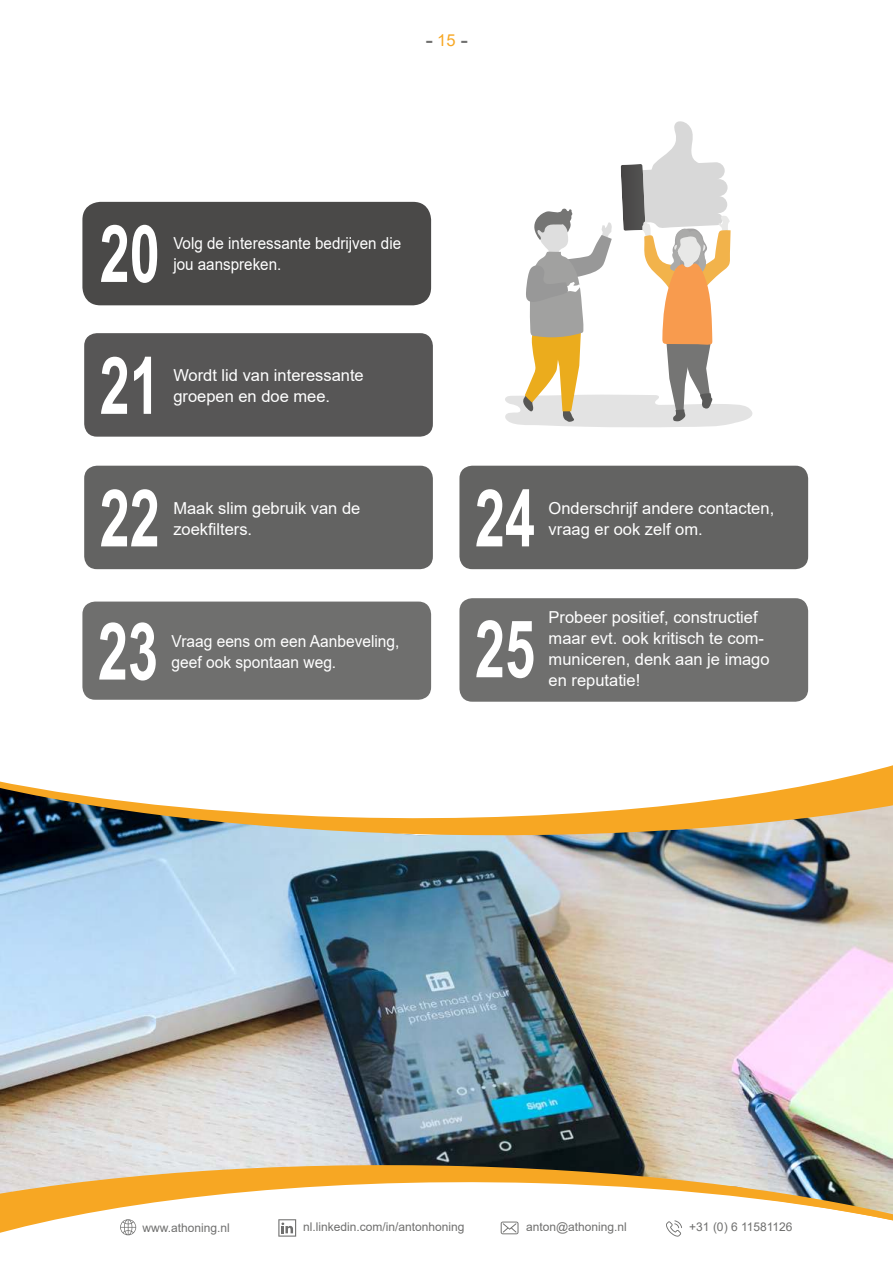
<style>
.page{position:relative;width:893px;height:1263px;background:#fff}
.page>*{position:absolute;margin:0;border:0;box-sizing:border-box;transform-origin:0 0}
.t1{font:700 79.5px "Arial Narrow";color:#fff;scale:.83 1}
.t2{font:16.5px/21px "Arial";color:#fff}
.t3{font:16.5px/21px "Arial";color:#fff;scale:.94 1}
.t4{font:16.5px/21px "Arial";color:#fff;scale:.92 1}
.t5{font:700 16.5px "Arial";color:#6f6f6e;scale:1.35 1}
.t6{font:12px "Arial";color:#6f6f6e}
.s1{font-weight:400;color:#f7a723}
</style>
<div class="page">
<div style="left:82px;top:202px;width:349px;height:103px;background:#4a4948;border-radius:18px"></div>
<img style="left:0;top:839px;width:893px;height:322px">
<svg style="left:0;top:1161px;width:893px;height:76px"></svg>
<svg style="left:0;top:765px;width:893px;height:74px"></svg>
<div style="left:459px;top:598px;width:349px;height:104px;background:#6f6f6e;border-radius:13px"></div>
<div style="left:84px;top:466px;width:349px;height:103px;background:#636362;border-radius:13px"></div>
<div style="left:459px;top:466px;width:349px;height:103px;background:#636362;border-radius:13px"></div>
<div style="left:84px;top:333px;width:349px;height:104px;background:#575656;border-radius:13px"></div>
<div style="left:82px;top:601px;width:349px;height:99px;background:#6f6f6e;border-radius:13px"></div>
<svg style="left:505px;top:121px;width:247px;height:306px"></svg>
<p class="t5" style="left:425px;top:31px;width:33px">-<span class="s1">15</span>-</p>
<h1 class="t1" style="left:100px;top:208px;width:74px">20</h1>
<p class="t4" style="left:173px;top:233px;width:249px">Volg de interessante bedrijven die jou aanspreken.</p>
<h1 class="t1" style="left:100px;top:340px;width:74px">21</h1>
<p class="t2" style="left:173px;top:366px;width:192px">Wordt lid van interessante groepen en doe mee.</p>
<h1 class="t1" style="left:100px;top:472px;width:74px">22</h1>
<h1 class="t1" style="left:475px;top:472px;width:74px">24</h1>
<p class="t2" style="left:173px;top:499px;width:189px">Maak slim gebruik van de zoekfilters.</p>
<p class="t2" style="left:549px;top:499px;width:227px">Onderschrijf andere contacten, vraag er ook zelf om.</p>
<h1 class="t1" style="left:98px;top:606px;width:74px">23</h1>
<p class="t3" style="left:172px;top:630px;width:244px">Vraag eens om een Aanbeveling, geef ook spontaan weg.</p>
<h1 class="t1" style="left:475px;top:603px;width:74px">25</h1>
<p class="t2" style="left:549px;top:609px;width:223px">Probeer positief, constructief maar evt. ook kritisch te com&shy;municeren, denk aan je imago en reputatie!</p>
<p class="t6" style="left:143px;top:1223px;width:89px">www.athoning.nl</p>
<p class="t6" style="left:303px;top:1223px;width:163px">nl.linkedin.com/in/antonhoning</p>
<p class="t6" style="left:526px;top:1223px;width:102px">anton@athoning.nl</p>
<p class="t6" style="left:689px;top:1223px;width:105px">+31 (0) 6 11581126</p>
</div>
